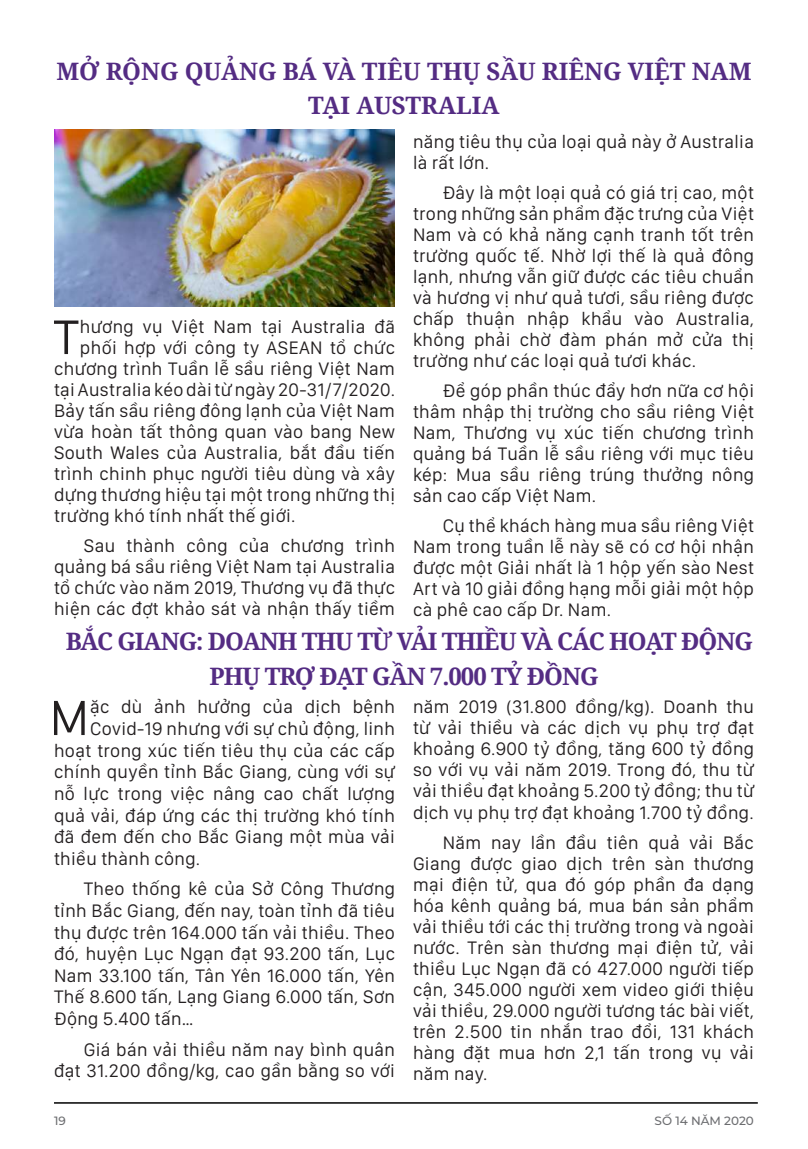
<style>
.page{position:relative;width:808px;height:1149px;background:#fff}
.page>*{position:absolute;margin:0;border:0;box-sizing:border-box;transform-origin:0 0}
.t1{font:51.15px "San Francisco Display";color:#231f20}
.t2{font:50.25px "San Francisco Display";color:#231f20}
.t3{font:700 24px/34.5px "Noto Serif";letter-spacing:-.04em;color:#542c83;text-align:center}
.t4{font:700 24px/34.5px "Noto Serif";color:#542c83;text-align:center}
.t5{font:18.75px/21px "San Francisco Display";letter-spacing:.02em;color:#231f20;text-align:justify}
.t6{font:500 12px "Montserrat";color:#6c6d70}
</style>
<div class="page">
<hr style="left:54px;top:1101px;width:704px;height:2px;background:#000">
<img style="left:54px;top:130px;width:341px;height:176px">
<p class="t4" style="left:56px;top:53px;width:697px">MỞ RỘNG QUẢNG BÁ VÀ TIÊU THỤ SẦU RIÊNG VIỆT NAM<br>TẠI AUSTRALIA</p>
<p class="t5" style="left:413px;top:130px;width:342px">năng tiêu thụ của loại quả này ở Australia là rất lớn.</p>
<p class="t5" style="left:413px;top:181px;width:342px;text-indent:30px">Đây là một loại quả có giá trị cao, một trong những sản phẩm đặc trưng của Việt Nam và có khả năng cạnh tranh tốt trên trường quốc tế. Nhờ lợi thế là quả đông lạnh, nhưng vẫn giữ được các tiêu chuẩn và hương vị như quả tươi, sầu riêng được chấp thuận nhập khẩu vào Australia, không phải chờ đàm phán mở cửa thị trường như các loại quả tươi khác.</p>
<p class="t5" style="left:413px;top:379px;width:343px;text-indent:30px">Để góp phần thúc đẩy hơn nữa cơ hội thâm nhập thị trường cho sầu riêng Việt Nam, Thương vụ xúc tiến chương trình quảng bá Tuần lễ sầu riêng với mục tiêu kép: Mua sầu riêng trúng thưởng nông sản cao cấp Việt Nam.</p>
<p class="t5" style="left:413px;top:514px;width:342px;text-indent:30px">Cụ thể khách hàng mua sầu riêng Việt Nam trong tuần lễ này sẽ có cơ hội nhận được một Giải nhất là 1 hộp yến sào Nest Art và 10 giải đồng hạng mỗi giải một hộp cà phê cao cấp Dr. Nam.</p>
<p class="t3" style="left:66px;top:623px;width:688px">BẮC GIANG: DOANH THU TỪ VẢI THIỀU VÀ CÁC HOẠT ĐỘNG<br>PHỤ TRỢ ĐẠT GẦN 7.000 TỶ ĐỒNG</p>
<h1 class="t1" style="left:50px;top:685px;width:41px">M</h1>
<p class="t5" style="left:90px;top:695px;width:306px">ặc dù ảnh hưởng của dịch bệnh</p>
<h2 class="t2" style="left:54px;top:305px;width:27px">T</h2>
<p class="t5" style="left:80px;top:315px;width:317px">hương vụ Việt Nam tại Australia đã</p>
<p class="t5" style="left:80px;top:336px;width:317px">phối hợp với công ty ASEAN tổ chức</p>
<p class="t5" style="left:54px;top:357px;width:342px">chương trình Tuần lễ sầu riêng Việt Nam</p>
<p class="t5" style="left:54px;top:378px;width:342px">tại Australia kéo dài từ ngày 20-31/7/2020.</p>
<p class="t5" style="left:54px;top:399px;width:342px">Bảy tấn sầu riêng đông lạnh của Việt Nam</p>
<p class="t5" style="left:54px;top:420px;width:342px">vừa hoàn tất thông quan vào bang New</p>
<p class="t5" style="left:54px;top:441px;width:342px">South Wales của Australia, bắt đầu tiến</p>
<p class="t5" style="left:54px;top:462px;width:342px">trình chinh phục người tiêu dùng và xây</p>
<p class="t5" style="left:54px;top:483px;width:343px">dựng thương hiệu tại một trong những thị</p>
<p class="t5" style="left:54px;top:504px;width:243px">trường khó tính nhất thế giới.</p>
<p class="t5" style="left:54px;top:534px;width:343px;text-indent:30px">Sau thành công của chương trình quảng bá sầu riêng Việt Nam tại Australia tổ chức vào năm 2019, Thương vụ đã thực hiện các đợt khảo sát và nhận thấy tiềm</p>
<p class="t5" style="left:413px;top:695px;width:343px">năm 2019 (31.800 đồng/kg). Doanh thu từ vải thiều và các dịch vụ phụ trợ đạt khoảng 6.900 tỷ đồng, tăng 600 tỷ đồng so với vụ vải năm 2019. Trong đó, thu từ vải thiều đạt khoảng 5.200 tỷ đồng; thu từ dịch vụ phụ trợ đạt khoảng 1.700 tỷ đồng.</p>
<p class="t5" style="left:413px;top:830px;width:343px;text-indent:30px">Năm nay lần đầu tiên quả vải Bắc Giang được giao dịch trên sàn thương mại điện tử, qua đó góp phần đa dạng hóa kênh quảng bá, mua bán sản phẩm vải thiều tới các thị trường trong và ngoài nước. Trên sàn thương mại điện tử, vải thiều Lục Ngạn đã có 427.000 người tiếp cận, 345.000 người xem video giới thiệu vải thiều, 29.000 người tương tác bài viết, trên 2.500 tin nhắn trao đổi, 131 khách hàng đặt mua hơn 2,1 tấn trong vụ vải năm nay.</p>
<p class="t5" style="left:90px;top:717px;width:306px">Covid-19 nhưng với sự chủ động, linh</p>
<p class="t5" style="left:54px;top:739px;width:342px">hoạt trong xúc tiến tiêu thụ của các cấp</p>
<p class="t5" style="left:54px;top:760px;width:342px">chính quyền tỉnh Bắc Giang, cùng với sự</p>
<p class="t5" style="left:54px;top:782px;width:342px">nỗ lực trong việc nâng cao chất lượng</p>
<p class="t5" style="left:54px;top:803px;width:342px">quả vải, đáp ứng các thị trường khó tính</p>
<p class="t5" style="left:54px;top:825px;width:342px">đã đem đến cho Bắc Giang một mùa vải</p>
<p class="t5" style="left:54px;top:847px;width:148px">thiều thành công.</p>
<p class="t5" style="left:54px;top:877px;width:343px;line-height:21.6px;text-indent:30px">Theo thống kê của Sở Công Thương tỉnh Bắc Giang, đến nay, toàn tỉnh đã tiêu thụ được trên 164.000 tấn vải thiều. Theo đó, huyện Lục Ngạn đạt 93.200 tấn, Lục Nam 33.100 tấn, Tân Yên 16.000 tấn, Yên Thế 8.600 tấn, Lạng Giang 6.000 tấn, Sơn Động 5.400 tấn…</p>
<p class="t5" style="left:54px;top:1037px;width:342px;line-height:21.6px;text-align:right">Giá bán vải thiều năm nay bình quân đạt 31.200 đồng/kg, cao gần bằng so với</p>
<p class="t6" style="left:54px;top:1111px;width:13px">19</p>
<p class="t6" style="left:655px;top:1111px;width:101px">SỐ 14 NĂM 2020</p>
</div>
